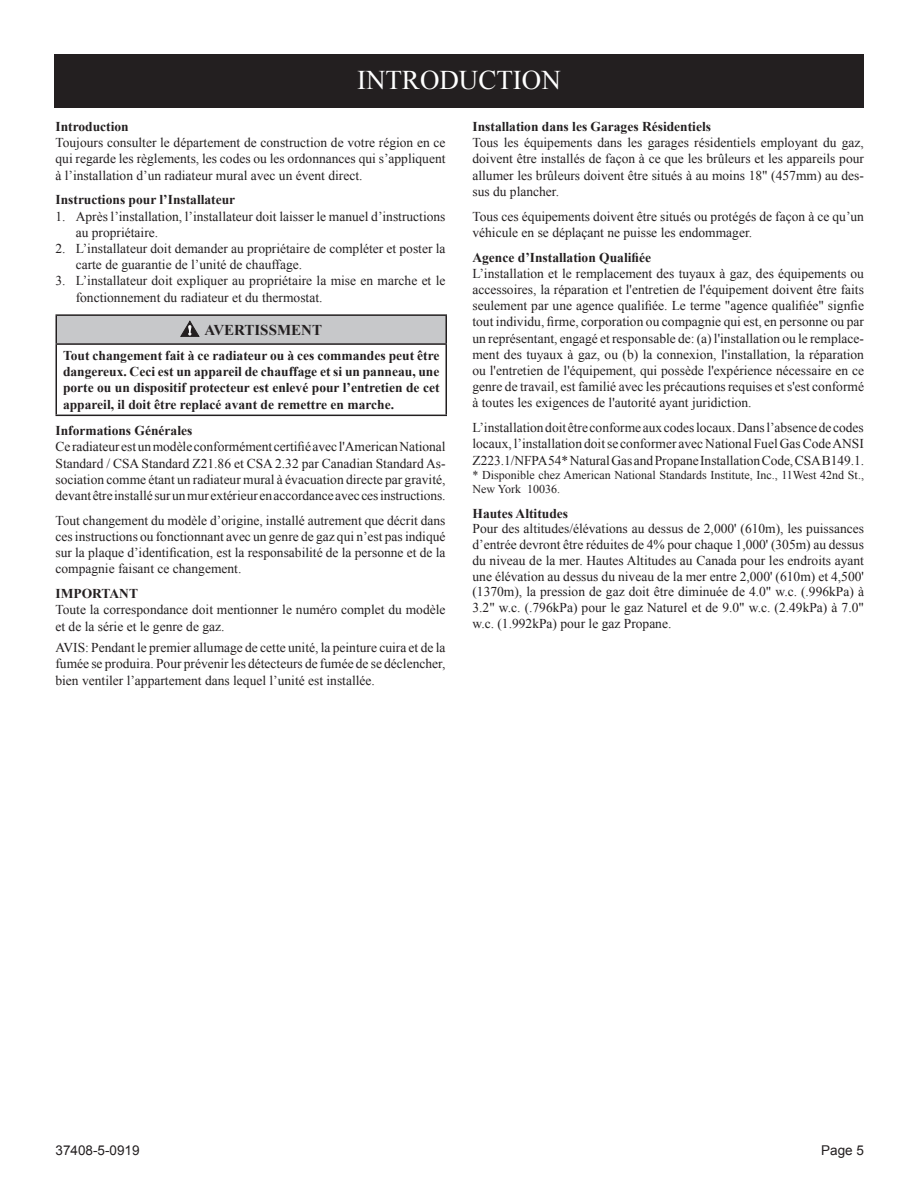
<style>
.page{position:relative;width:918px;height:1188px;background:#fff}
.page>*{position:absolute;margin:0;border:0;box-sizing:border-box;transform-origin:0 0}
.t1{font:27px "Times New Roman";color:#fff}
.t2{font:700 15px "Times New Roman";color:#231f20}
.t3{font:13.5px/16.2px "Times New Roman";color:#231f20;text-align:justify}
.t4{font:700 13.5px/16.2px "Times New Roman";color:#231f20;text-align:justify}
.t5{font:13.5px "Arial";color:#231f20}
.t6{font:12px/14.2px "Times New Roman";color:#231f20}
</style>
<div class="page">
<div style="left:60px;top:60px;width:798px;height:42px;background:#231f20"></div>
<div style="left:54px;top:54px;width:810px;height:54px;border:12px solid #231f20"></div>
<div style="left:56px;top:315px;width:390px;height:29px;background:#c7c8ca"></div>
<hr style="left:56px;top:314px;width:391px;height:2px;background:#231f20">
<svg style="left:56px;top:316px;width:1px;height:27px"></svg>
<svg style="left:446px;top:316px;width:1px;height:27px"></svg>
<hr style="left:56px;top:343px;width:391px;height:2px;background:#231f20">
<hr style="left:56px;top:345px;width:1px;height:70px;background:#231f20">
<hr style="left:446px;top:345px;width:1px;height:70px;background:#231f20">
<hr style="left:56px;top:415px;width:391px;height:1px;background:#231f20">
<svg style="left:181px;top:321px;width:18px;height:15px"></svg>
<h1 class="t1" style="left:357px;top:62px;width:205px">Introduction</h1>
<p class="t4" style="left:56px;top:118px;width:75px">Introduction</p>
<p class="t3" style="left:56px;top:134px;width:392px">Toujours consulter le département de construction de votre région en ce qui regarde les règlements, les codes ou les ordonnances qui s’appliquent à l’installation d’un radiateur mural avec un évent direct.</p>
<p class="t4" style="left:56px;top:191px;width:181px">Instructions pour l’Installateur</p>
<p class="t3" style="left:76px;top:208px;width:371px;text-indent:-20px">1. Après l’installation, l’installateur doit laisser le manuel d’instructions au propriétaire.</p>
<p class="t3" style="left:76px;top:240px;width:371px;text-indent:-20px">2. L’installateur doit demander au propriétaire de compléter et poster la carte de guarantie de l’unité de chauffage.</p>
<p class="t3" style="left:76px;top:273px;width:371px;text-indent:-20px">3. L’installateur doit expliquer au propriétaire la mise en marche et le fonctionnement du radiateur et du thermostat.</p>
<p class="t2" style="left:204px;top:320px;width:119px">AVERTISSMENT</p>
<p class="t4" style="left:63px;top:347px;width:378px">Tout changement fait à ce radiateur ou à ces commandes peut être dangereux. Ceci est un appareil de chauffage et si un panneau, une porte ou un dispositif protecteur est enlevé pour l’entretien de cet appareil, il doit être replacé avant de remettre en marche.</p>
<p class="t4" style="left:55px;top:422px;width:138px">Informations Générales</p>
<p class="t3" style="left:55px;top:439px;width:392px">Ce radiateur est un modèle conformément certifié avec l'American National Standard / CSA Standard Z21.86 et CSA 2.32 par Canadian Standard As&shy;sociation comme étant un radiateur mural à évacuation directe par gravité, devant être installé sur un mur extérieur en accordance avec ces instructions.</p>
<p class="t3" style="left:55px;top:512px;width:392px">Tout changement du modèle d’origine, installé autrement que décrit dans ces instructions ou fonctionnant avec un genre de gaz qui n’est pas indiqué sur la plaque d’identification, est la responsabilité de la personne et de la compagnie faisant ce changement.</p>
<p class="t4" style="left:55px;top:585px;width:84px">IMPORTANT</p>
<p class="t3" style="left:55px;top:602px;width:392px">Toute la correspondance doit mentionner le numéro complet du modèle et de la série et le genre de gaz.</p>
<p class="t3" style="left:55px;top:639px;width:392px">AVIS: Pendant le premier allumage de cette unité, la peinture cuira et de la fumée se produira. Pour prévenir les détecteurs de fumée de se déclencher, bien ventiler l’appartement dans lequel l’unité est installée.</p>
<p class="t4" style="left:472px;top:118px;width:240px">Installation dans les Garages Résidentiels</p>
<p class="t3" style="left:472px;top:134px;width:393px">Tous les équipements dans les garages résidentiels employant du gaz, doivent être installés de façon à ce que les brûleurs et les appareils pour allumer les brûleurs doivent être situés à au moins 18" (457mm) au des&shy;sus du plancher.</p>
<p class="t3" style="left:472px;top:208px;width:393px">Tous ces équipements doivent être situés ou protégés de façon à ce qu’un véhicule en se déplaçant ne puisse les endommager.</p>
<p class="t4" style="left:472px;top:249px;width:180px">Agence d’Installation Qualifiée</p>
<p class="t3" style="left:472px;top:265px;width:393px">L’installation et le remplacement des tuyaux à gaz, des équipements ou accessoires, la réparation et l'entretien de l'équipement doivent être faits seulement par une agence qualifiée. Le terme "agence qualifiée" signfie tout individu, firme, corporation ou compagnie qui est, en personne ou par un représentant, engagé et responsable de: (a) l'installation ou le remplace&shy;ment des tuyaux à gaz, ou (b) la connexion, l'installation, la réparation ou l'entretien de l'équipement, qui possède l'expérience nécessaire en ce genre de travail, est familié avec les précautions requises et s'est conformé à toutes les exigences de l'autorité ayant juridiction.</p>
<p class="t3" style="left:472px;top:419px;width:393px">L’installation doit être conforme aux codes locaux. Dans l’absence de codes locaux, l’installation doit se conformer avec National Fuel Gas Code ANSI Z223.1/NFPA 54* Natural Gas and Propane Installation Code, CSA B149.1.</p>
<p class="t6" style="left:472px;top:468px;width:393px">* Disponible chez American National Standards Institute, Inc., 11West 42nd St.,<br>New York 10036.</p>
<p class="t4" style="left:472px;top:505px;width:97px">Hautes Altitudes</p>
<p class="t3" style="left:472px;top:521px;width:393px;line-height:15.8px">Pour des altitudes/élévations au dessus de 2,000' (610m), les puissances d’entrée devront être réduites de 4% pour chaque 1,000' (305m) au dessus du niveau de la mer. Hautes Altitudes au Canada pour les endroits ayant une élévation au dessus du niveau de la mer entre 2,000' (610m) et 4,500' (1370m), la pression de gaz doit être diminuée de 4.0" w.c. (.996kPa) à 3.2" w.c. (.796kPa) pour le gaz Naturel et de 9.0" w.c. (2.49kPa) à 7.0" w.c. (1.992kPa) pour le gaz Propane.</p>
<p class="t5" style="left:56px;top:1142px;width:86px">37408-5-0919</p>
<p class="t5" style="left:821px;top:1142px;width:44px">Page 5</p>
</div>
